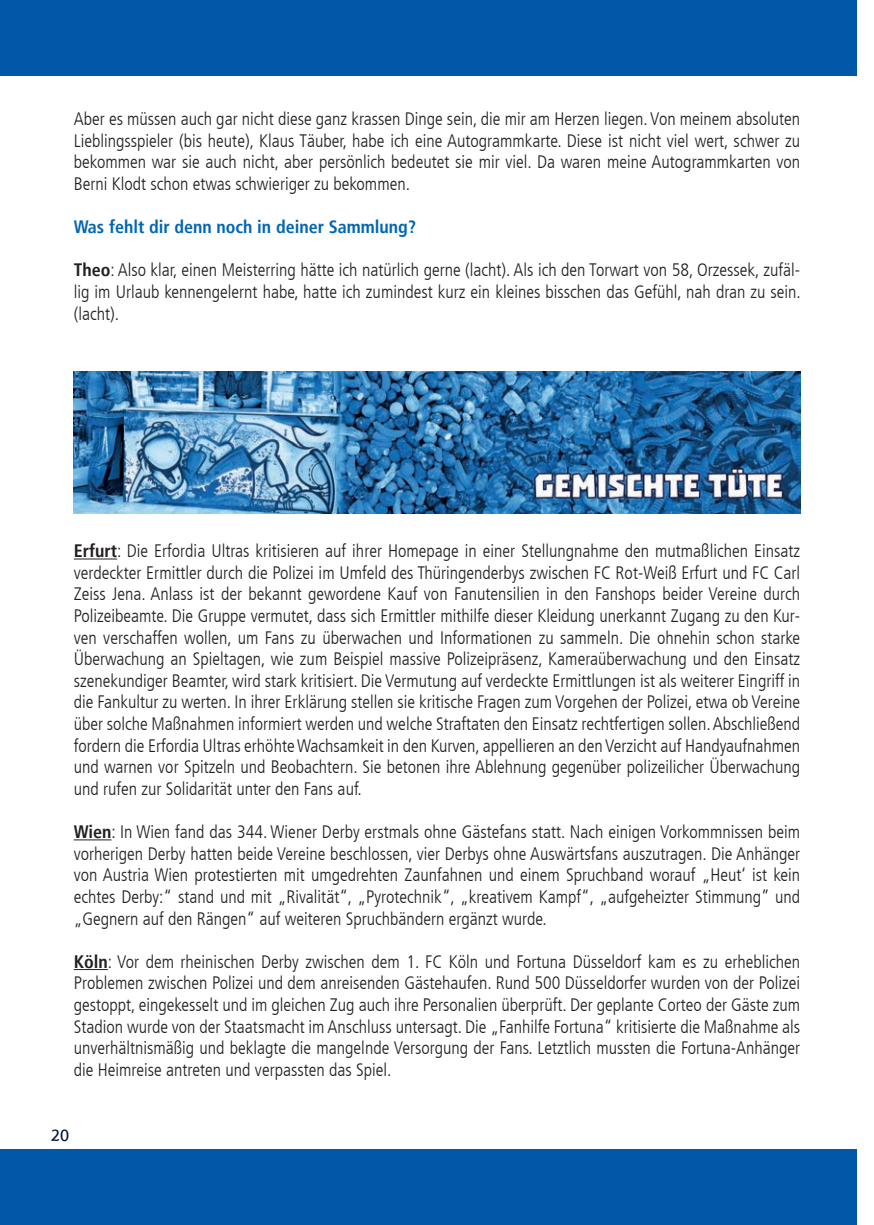
<style>
.page{position:relative;width:874px;height:1225px;background:#fff}
.page>*{position:absolute;margin:0;border:0;box-sizing:border-box;transform-origin:0 0}
.t1{font:300 condensed 18px/21.6px "Frutiger LT";color:#231f20;text-align:justify}
.t2{font:700 condensed 18px "Frutiger LT";color:#0166b3}
.t3{font:16px "Steinem";color:#000f40}
.s1{font-weight:700}
</style>
<div class="page">
<hr style="left:74px;top:558px;width:43px;height:1px;background:#231f20">
<hr style="left:74px;top:839px;width:37px;height:1px;background:#231f20">
<hr style="left:74px;top:969px;width:34px;height:1px;background:#231f20">
<img style="left:74px;top:372px;width:725px;height:142px">
<div style="left:0;top:1149px;width:856px;height:76px;background:#0157a8"></div>
<div style="left:0;top:0;width:856px;height:75px;background:#0157a8"></div>
<p class="t1" style="left:74px;top:108px;width:727px">Aber es müssen auch gar nicht diese ganz krassen Dinge sein, die mir am Herzen liegen. Von meinem absoluten Lieblingsspieler (bis heute), Klaus Täuber, habe ich eine Autogrammkarte. Diese ist nicht viel wert, schwer zu bekommen war sie auch nicht, aber persönlich bedeutet sie mir viel. Da waren meine Autogrammkarten von Berni Klodt schon etwas schwieriger zu bekommen.</p>
<p class="t2" style="left:74px;top:216px;width:344px">Was fehlt dir denn noch in deiner Sammlung?</p>
<p class="t1" style="left:74px;top:259px;width:728px"><span class="s1">Theo</span>: Also klar, einen Meisterring hätte ich natürlich gerne (lacht). Als ich den Torwart von 58, Orzessek, zufäl&shy;lig im Urlaub kennengelernt habe, hatte ich zumindest kurz ein kleines bisschen das Gefühl, nah dran zu sein. (lacht).</p>
<p class="t1" style="left:74px;top:540px;width:727px"><span class="s1">Erfurt</span>: Die Erfordia Ultras kritisieren auf ihrer Homepage in einer Stellungnahme den mutmaßlichen Einsatz verdeckter Ermittler durch die Polizei im Umfeld des Thüringenderbys zwischen FC Rot-Weiß Erfurt und FC Carl Zeiss Jena. Anlass ist der bekannt gewordene Kauf von Fanutensilien in den Fanshops beider Vereine durch Polizeibeamte. Die Gruppe vermutet, dass sich Ermittler mithilfe dieser Kleidung unerkannt Zugang zu den Kur&shy;ven verschaffen wollen, um Fans zu überwachen und Informationen zu sammeln. Die ohnehin schon starke Überwachung an Spieltagen, wie zum Beispiel massive Polizeipräsenz, Kameraüberwachung und den Einsatz szenekundiger Beamter, wird stark kritisiert. Die Vermutung auf verdeckte Ermittlungen ist als weiterer Eingriff in die Fankultur zu werten. In ihrer Erklärung stellen sie kritische Fragen zum Vorgehen der Polizei, etwa ob Vereine über solche Maßnahmen informiert werden und welche Straftaten den Einsatz rechtfertigen sollen. Abschließend fordern die Erfordia Ultras erhöhte Wachsamkeit in den Kurven, appellieren an den Verzicht auf Handyaufnahmen und warnen vor Spitzeln und Beobachtern. Sie betonen ihre Ablehnung gegenüber polizeilicher Überwachung und rufen zur Solidarität unter den Fans auf.</p>
<p class="t1" style="left:74px;top:821px;width:727px"><span class="s1">Wien</span>: In Wien fand das 344. Wiener Derby erstmals ohne Gästefans statt. Nach einigen Vorkommnissen beim vorherigen Derby hatten beide Vereine beschlossen, vier Derbys ohne Auswärtsfans auszutragen. Die Anhänger von Austria Wien protestierten mit umgedrehten Zaunfahnen und einem Spruchband worauf „Heut‘ ist kein echtes Derby:“ stand und mit „Rivalität“, „Pyrotechnik“, „kreativem Kampf“, „aufgeheizter Stimmung” und „Gegnern auf den Rängen“ auf weiteren Spruchbändern ergänzt wurde.</p>
<p class="t1" style="left:74px;top:951px;width:727px"><span class="s1">Köln</span>: Vor dem rheinischen Derby zwischen dem 1. FC Köln und Fortuna Düsseldorf kam es zu erheblichen Problemen zwischen Polizei und dem anreisenden Gästehaufen. Rund 500 Düsseldorfer wurden von der Polizei gestoppt, eingekesselt und im gleichen Zug auch ihre Personalien überprüft. Der geplante Corteo der Gäste zum Stadion wurde von der Staatsmacht im Anschluss untersagt. Die „Fanhilfe Fortuna“ kritisierte die Maßnahme als unverhältnismäßig und beklagte die mangelnde Versorgung der Fans. Letztlich mussten die Fortuna-Anhänger die Heimreise antreten und verpassten das Spiel.</p>
<p class="t3" style="left:51px;top:1126px;width:19px">20</p>
</div>
